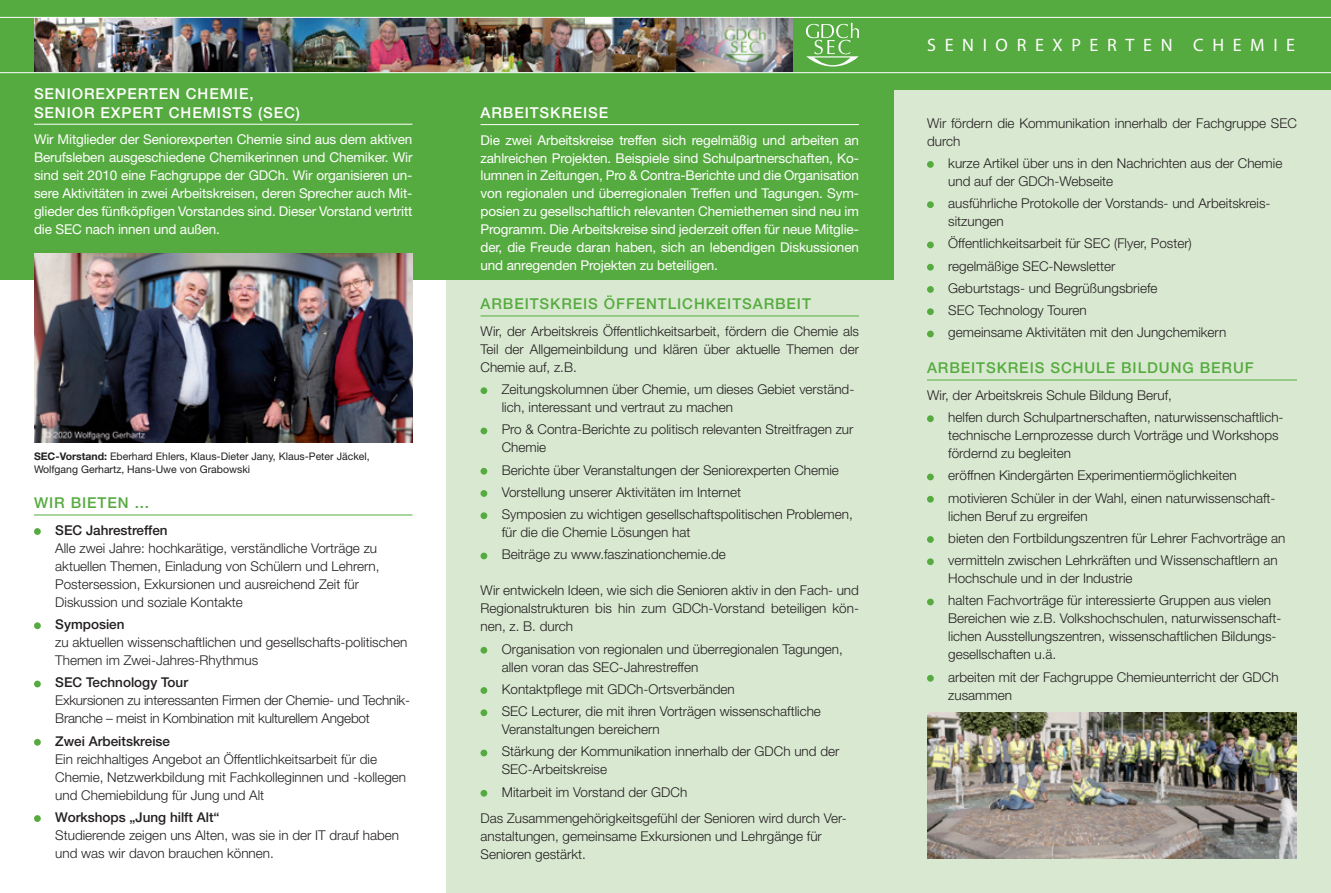
<style>
.page{position:relative;width:1331px;height:893px;background:#fff}
.page>*{position:absolute;margin:0;border:0;box-sizing:border-box;transform-origin:0 0}
.t1{font:18px "Myriad Pro";letter-spacing:.48em;color:#fff}
.t2{font:500 15px "Helvetica Neue";letter-spacing:.06em;color:#56ab40}
.t3{font:500 15px/18.8px "Helvetica Neue";letter-spacing:.06em;color:#fff}
.t4{font:300 13.5px/18px "Helvetica Neue";color:#231f20}
.t5{font:13.5px/18px "Helvetica Neue";letter-spacing:-.01em;color:#fff;text-align:justify}
.t6{font:500 13.5px "Helvetica Neue";color:#231f20}
.t7{font:10.5px/13.5px "Helvetica Neue";color:#231f20}
.s1{font-weight:700}
</style>
<div class="page">
<div style="left:446px;top:56px;width:885px;height:837px;background:#d9e9d1"></div>
<div style="left:0;top:84px;width:893px;height:196px;background:#56ab40"></div>
<hr style="left:927px;top:380px;width:370px;height:1px;background:#56ab40">
<div style="left:927px;top:161px;width:7px;height:7px;background:#56ab40;border-radius:50%"></div>
<div style="left:927px;top:201px;width:7px;height:7px;background:#56ab40;border-radius:50%"></div>
<div style="left:927px;top:242px;width:7px;height:6px;background:#56ab40;border-radius:50%"></div>
<div style="left:927px;top:264px;width:7px;height:7px;background:#56ab40;border-radius:50%"></div>
<div style="left:927px;top:286px;width:7px;height:7px;background:#56ab40;border-radius:50%"></div>
<div style="left:927px;top:308px;width:7px;height:7px;background:#56ab40;border-radius:50%"></div>
<div style="left:927px;top:331px;width:7px;height:6px;background:#56ab40;border-radius:50%"></div>
<div style="left:927px;top:415px;width:7px;height:7px;background:#56ab40;border-radius:50%"></div>
<div style="left:927px;top:474px;width:7px;height:6px;background:#56ab40;border-radius:50%"></div>
<div style="left:927px;top:496px;width:7px;height:7px;background:#56ab40;border-radius:50%"></div>
<div style="left:927px;top:536px;width:7px;height:7px;background:#56ab40;border-radius:50%"></div>
<div style="left:927px;top:558px;width:7px;height:7px;background:#56ab40;border-radius:50%"></div>
<div style="left:927px;top:599px;width:7px;height:6px;background:#56ab40;border-radius:50%"></div>
<div style="left:927px;top:675px;width:7px;height:7px;background:#56ab40;border-radius:50%"></div>
<hr style="left:480px;top:316px;width:379px;height:1px;background:#56ab40">
<div style="left:480px;top:387px;width:7px;height:7px;background:#56ab40;border-radius:50%"></div>
<div style="left:480px;top:428px;width:7px;height:6px;background:#56ab40;border-radius:50%"></div>
<div style="left:480px;top:468px;width:7px;height:7px;background:#56ab40;border-radius:50%"></div>
<div style="left:480px;top:490px;width:7px;height:7px;background:#56ab40;border-radius:50%"></div>
<div style="left:480px;top:512px;width:7px;height:7px;background:#56ab40;border-radius:50%"></div>
<div style="left:480px;top:553px;width:7px;height:6px;background:#56ab40;border-radius:50%"></div>
<div style="left:480px;top:647px;width:7px;height:7px;background:#56ab40;border-radius:50%"></div>
<div style="left:480px;top:687px;width:7px;height:7px;background:#56ab40;border-radius:50%"></div>
<div style="left:480px;top:709px;width:7px;height:7px;background:#56ab40;border-radius:50%"></div>
<div style="left:480px;top:750px;width:7px;height:6px;background:#56ab40;border-radius:50%"></div>
<div style="left:480px;top:790px;width:7px;height:7px;background:#56ab40;border-radius:50%"></div>
<hr style="left:34px;top:515px;width:378px;height:1px;background:#56ab40">
<div style="left:34px;top:528px;width:7px;height:7px;background:#56ab40;border-radius:50%"></div>
<div style="left:34px;top:622px;width:7px;height:7px;background:#56ab40;border-radius:50%"></div>
<div style="left:34px;top:681px;width:7px;height:6px;background:#56ab40;border-radius:50%"></div>
<div style="left:34px;top:739px;width:7px;height:7px;background:#56ab40;border-radius:50%"></div>
<div style="left:34px;top:815px;width:7px;height:7px;background:#56ab40;border-radius:50%"></div>
<div style="left:0;top:0;width:1331px;height:89px;background:#56ab40"></div>
<hr style="left:34px;top:124px;width:378px;height:1px;background:#fff">
<img style="left:34px;top:18px;width:759px;height:54px">
<hr style="left:0;top:17px;width:1331px;height:1px;background:#fff">
<hr style="left:0;top:72px;width:1331px;height:1px;background:#fff">
<svg style="left:806px;top:23px;width:53px;height:44px"></svg>
<hr style="left:480px;top:124px;width:379px;height:1px;background:#fff">
<img style="left:34px;top:254px;width:378px;height:188px">
<img style="left:927px;top:712px;width:370px;height:147px">
<p class="t3" style="left:34px;top:84px;width:268px">SENIOREXPERTEN CHEMIE,<br>SENIOR EXPERT CHEMISTS (SEC)</p>
<p class="t5" style="left:34px;top:130px;width:380px">Wir Mitglieder der Seniorexperten Chemie sind aus dem aktiven Berufsleben ausgeschiedene Chemikerinnen und Chemiker. Wir sind seit 2010 eine Fachgruppe der GDCh. Wir organisieren un&shy;sere Aktivitäten in zwei Arbeitskreisen, deren Sprecher auch Mit&shy;glieder des fünfköpfigen Vorstandes sind. Dieser Vorstand vertritt die SEC nach innen und außen.</p>
<p class="t7" style="left:34px;top:449px;width:337px"><span class="s1">SEC-Vorstand:</span> Eberhard Ehlers, Klaus-Dieter Jany, Klaus-Peter Jäckel,<br>Wolfgang Gerhartz, Hans-Uwe von Grabowski</p>
<p class="t2" style="left:34px;top:494px;width:117px">WIR BIETEN …</p>
<p class="t6" style="left:55px;top:522px;width:114px">SEC Jahrestreffen</p>
<p class="t4" style="left:55px;top:539px;width:326px">Alle zwei Jahre: hochkarätige, verständliche Vorträge zu aktuellen Themen, Einladung von Schülern und Lehrern, Postersession, Exkursionen und ausreichend Zeit für Diskussion und soziale Kontakte</p>
<p class="t6" style="left:55px;top:616px;width:71px">Symposien</p>
<p class="t4" style="left:55px;top:633px;width:354px">zu aktuellen wissenschaftlichen und gesellschafts-politischen<br>Themen im Zwei-Jahres-Rhythmus</p>
<p class="t6" style="left:55px;top:675px;width:134px">SEC Technology Tour</p>
<p class="t4" style="left:55px;top:691px;width:356px">Exkursionen zu interessanten Firmen der Chemie- und Technik-<br>Branche – meist in Kombination mit kulturellem Angebot</p>
<p class="t6" style="left:55px;top:733px;width:116px">Zwei Arbeitskreise</p>
<p class="t4" style="left:55px;top:750px;width:352px">Ein reichhaltiges Angebot an Öffentlichkeitsarbeit für die<br>Chemie, Netzwerkbildung mit Fachkolleginnen und -kollegen und Chemiebildung für Jung und Alt</p>
<p class="t6" style="left:55px;top:809px;width:166px">Workshops „Jung hilft Alt“</p>
<p class="t4" style="left:55px;top:826px;width:345px">Studierende zeigen uns Alten, was sie in der IT drauf haben und was wir davon brauchen können.</p>
<p class="t3" style="left:480px;top:103px;width:129px">ARBEITSKREISE</p>
<p class="t5" style="left:480px;top:130px;width:380px">Die zwei Arbeitskreise treffen sich regelmäßig und arbeiten an zahlreichen Projekten. Beispiele sind Schulpartnerschaften, Ko&shy;lumnen in Zeitungen, Pro &amp; Contra-Berichte und die Organisation von regionalen und überregionalen Treffen und Tagungen. Sym&shy;posien zu gesellschaftlich relevanten Chemiethemen sind neu im Programm. Die Arbeitskreise sind jederzeit offen für neue Mitglie&shy;der, die Freude daran haben, sich an lebendigen Diskussionen und anregenden Projekten zu beteiligen.</p>
<p class="t2" style="left:480px;top:295px;width:332px">ARBEITSKREIS ÖFFENTLICHKEITSARBEIT</p>
<p class="t4" style="left:480px;top:322px;width:380px;text-align:justify">Wir, der Arbeitskreis Öffentlichkeitsarbeit, fördern die Chemie als Teil der Allgemeinbildung und klären über aktuelle Themen der Chemie auf, z.B.</p>
<p class="t4" style="left:502px;top:380px;width:354px">Zeitungskolumnen über Chemie, um dieses Gebiet verständ&shy;lich, interessant und vertraut zu machen</p>
<p class="t4" style="left:502px;top:420px;width:353px">Pro &amp; Contra-Berichte zu politisch relevanten Streitfragen zur<br>Chemie</p>
<p class="t4" style="left:502px;top:458px;width:353px;line-height:22.2px">Berichte über Veranstaltungen der Seniorexperten Chemie<br>Vorstellung unserer Aktivitäten im Internet<br>Symposien zu wichtigen gesellschaftspolitischen Problemen,</p>
<p class="t4" style="left:502px;top:521px;width:226px;line-height:22.2px">für die die Chemie Lösungen hat<br>Beiträge zu www.faszinationchemie.de</p>
<p class="t4" style="left:480px;top:581px;width:380px;text-align:justify">Wir entwickeln Ideen, wie sich die Senioren aktiv in den Fach- und Regionalstrukturen bis hin zum GDCh-Vorstand beteiligen kön&shy;nen, z. B. durch</p>
<p class="t4" style="left:502px;top:639px;width:343px">Organisation von regionalen und überregionalen Tagungen, allen voran das SEC-Jahrestreffen</p>
<p class="t4" style="left:502px;top:678px;width:321px;line-height:22.2px">Kontaktpflege mit GDCh-Ortsverbänden<br>SEC Lecturer, die mit ihren Vorträgen wissenschaftliche</p>
<p class="t4" style="left:502px;top:718px;width:339px;line-height:22.2px">Veranstaltungen bereichern<br>Stärkung der Kommunikation innerhalb der GDCh und der</p>
<p class="t4" style="left:502px;top:758px;width:187px;line-height:22.2px">SEC-Arbeitskreise<br>Mitarbeit im Vorstand der GDCh</p>
<p class="t4" style="left:480px;top:809px;width:368px">Das Zusammengehörigkeitsgefühl der Senioren wird durch Ver&shy;anstaltungen, gemeinsame Exkursionen und Lehrgänge für<br>Senioren gestärkt.</p>
<h1 class="t1" style="left:927px;top:34px;width:369px">SENIOREXPERTEN CHEMIE</h1>
<p class="t4" style="left:927px;top:113px;width:371px">Wir fördern die Kommunikation innerhalb der Fachgruppe SEC durch</p>
<p class="t4" style="left:948px;top:154px;width:336px">kurze Artikel über uns in den Nachrichten aus der Chemie und auf der GDCh-Webseite</p>
<p class="t4" style="left:948px;top:194px;width:322px">ausführliche Protokolle der Vorstands- und Arbeitskreis&shy;sitzungen</p>
<p class="t4" style="left:948px;top:232px;width:280px;line-height:22.2px">Öffentlichkeitsarbeit für SEC (Flyer, Poster) regelmäßige SEC-Newsletter<br>Geburtstags- und Begrüßungsbriefe<br>SEC Technology Touren<br>gemeinsame Aktivitäten mit den Jungchemikern</p>
<p class="t2" style="left:927px;top:359px;width:328px">ARBEITSKREIS SCHULE BILDUNG BERUF</p>
<p class="t4" style="left:948px;top:384px;width:337px;line-height:22.2px;text-indent:-21px">Wir, der Arbeitskreis Schule Bildung Beruf,<br>helfen durch Schulpartnerschaften, naturwissenschaftlich-</p>
<p class="t4" style="left:948px;top:426px;width:332px">technische Lernprozesse durch Vorträge und Workshops fördernd zu begleiten</p>
<p class="t4" style="left:948px;top:464px;width:327px;line-height:22.2px">eröffnen Kindergärten Experimentiermöglichkeiten motivieren Schüler in der Wahl, einen naturwissenschaft-</p>
<p class="t4" style="left:948px;top:504px;width:339px;line-height:22.2px">lichen Beruf zu ergreifen<br>bieten den Fortbildungszentren für Lehrer Fachvorträge an vermitteln zwischen Lehrkräften und Wissenschaftlern an</p>
<p class="t4" style="left:948px;top:567px;width:324px;line-height:22.2px">Hochschule und in der Industrie<br>halten Fachvorträge für interessierte Gruppen aus vielen</p>
<p class="t4" style="left:948px;top:609px;width:333px">Bereichen wie z.B. Volkshochschulen, naturwissenschaft&shy;lichen Ausstellungszentren, wissenschaftlichen Bildungs&shy;gesellschaften u.ä.</p>
<p class="t4" style="left:948px;top:668px;width:332px">arbeiten mit der Fachgruppe Chemieunterricht der GDCh zusammen</p>
</div>
